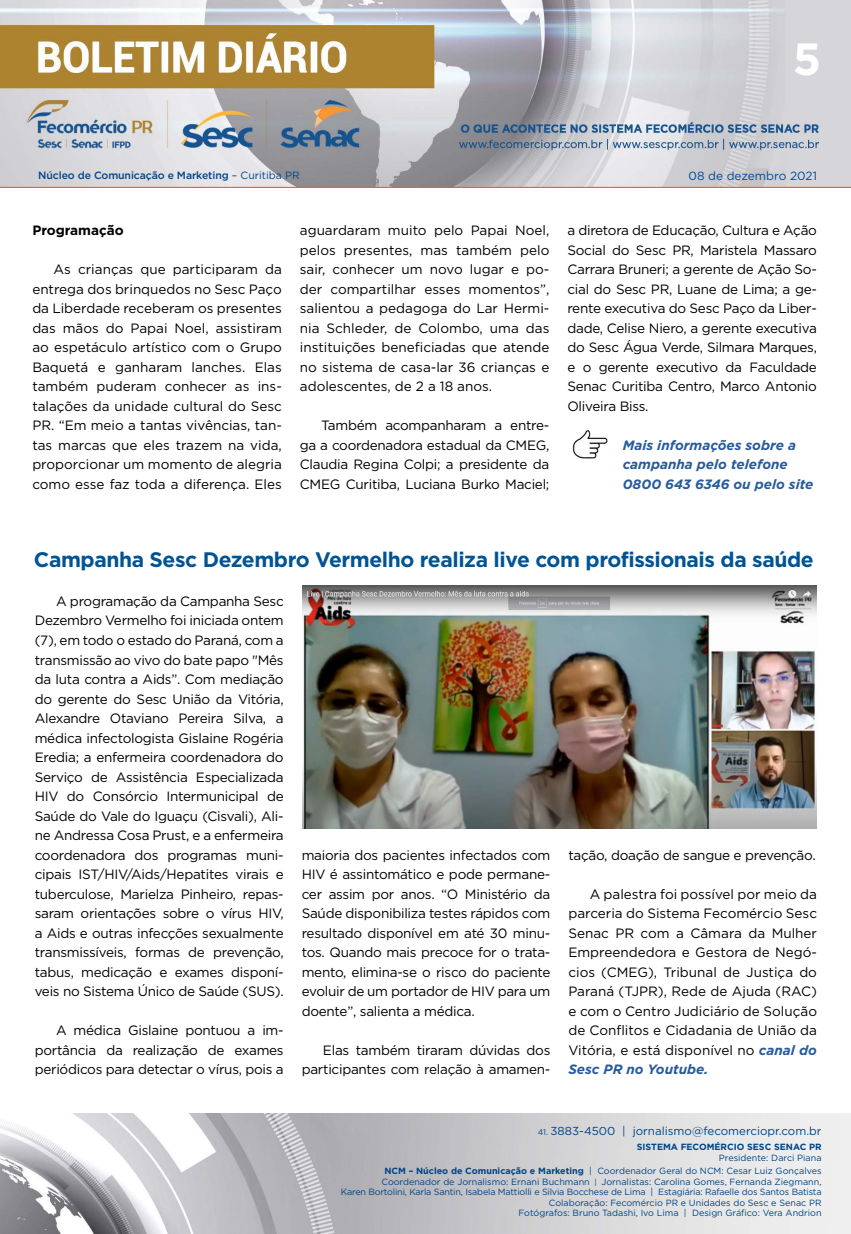
<style>
.page{position:relative;width:851px;height:1234px;background:#fff}
.page>*{position:absolute;margin:0;border:0;box-sizing:border-box;transform-origin:0 0}
.t1{font:700 45px "Gotham";color:#fff}
.t2{font:700 21px "Gotham";letter-spacing:-.02em;color:#005493}
.t3{font:13.5px/19.5px "Gotham";letter-spacing:-.02em;color:#000;text-align:justify}
.t4{font:italic 700 13.5px/19.5px "Gotham";color:#275b9b}
.t5{font:700 13.5px "Gotham";color:#000}
.t6{font:11.85px "Gotham";color:#004a93}
.t7{font:11.55px "Gotham";color:#004587}
.t8{font:500 10.5px "Gotham";letter-spacing:-.01em;color:#004587}
.t9{font:9px/10.5px "Gotham";color:#004587;text-align:right}
.t10{font:700 9px "Gotham";color:#004587}
.s1{font-weight:400}
.s2{font-weight:700;font-style:italic;color:#275b9b}
.s3{font-size:8.25px}
.s4{font-weight:700}
.s5{font-size:7.65px}
</style>
<div class="page">
<img style="left:0;top:0;width:850px;height:188px">
<img style="left:0;top:1113px;width:850px;height:120px">
<img style="left:572px;top:431px;width:36px;height:27px">
<img style="left:302px;top:585px;width:514px;height:243px">
<h1 class="t1" style="left:792px;top:29px;width:30px">5</h1>
<p class="t8" style="left:38px;top:168px;width:263px">Núcleo de Comunicação e Marketing <span class="s1">– Curitiba PR</span></p>
<p class="t6" style="left:688px;top:168px;width:130px">08 de dezembro 2021</p>
<p class="t5" style="left:32px;top:221px;width:93px">Programação</p>
<p class="t3" style="left:32px;top:259px;width:251px;text-indent:21px">As crianças que participaram da entrega dos brinquedos no Sesc Paço da Liberdade receberam os presentes das mãos do Papai Noel, assistiram ao espetáculo artístico com o Grupo Baquetá e ganharam lanches. Elas também puderam conhecer as ins&shy;talações da unidade cultural do Sesc PR. “Em meio a tantas vivências, tan&shy;tas marcas que eles trazem na vida, proporcionar um momento de alegria como esse faz toda a diferença. Eles</p>
<p class="t3" style="left:300px;top:220px;width:251px">aguardaram muito pelo Papai Noel, pelos presentes, mas também pelo sair, conhecer um novo lugar e po&shy;der compartilhar esses momentos”, salientou a pedagoga do Lar Hermi&shy;nia Schleder, de Colombo, uma das instituições beneficiadas que atende no sistema de casa-lar 36 crianças e adolescentes, de 2 a 18 anos.</p>
<p class="t3" style="left:300px;top:415px;width:251px;text-indent:21px">Também acompanharam a entre&shy;ga a coordenadora estadual da CMEG, Claudia Regina Colpi; a presidente da CMEG Curitiba, Luciana Burko Maciel;</p>
<p class="t3" style="left:567px;top:220px;width:251px">a diretora de Educação, Cultura e Ação Social do Sesc PR, Maristela Massaro Carrara Bruneri; a gerente de Ação So&shy;cial do Sesc PR, Luane de Lima; a ge&shy;rente executiva do Sesc Paço da Liber&shy;dade, Celise Niero, a gerente executiva do Sesc Água Verde, Silmara Marques, e o gerente executivo da Faculdade Senac Curitiba Centro, Marco Antonio Oliveira Biss.</p>
<p class="t4" style="left:622px;top:435px;width:192px">Mais informações sobre a campanha pelo telefone<br>0800 643 6346 ou pelo site</p>
<h2 class="t2" style="left:34px;top:545px;width:781px">Campanha Sesc Dezembro Vermelho realiza live com profissionais da saúde</h2>
<p class="t3" style="left:35px;top:591px;width:250px;text-indent:21px">A programação da Campanha Sesc Dezembro Vermelho foi iniciada ontem (7), em todo o estado do Paraná, com a transmissão ao vivo do bate papo "Mês da luta contra a Aids”. Com mediação do gerente do Sesc União da Vitória, Alexandre Otaviano Pereira Silva, a médica infectologista Gislaine Rogéria Eredia; a enfermeira coordenadora do Serviço de Assistência Especializada HIV do Consórcio Intermunicipal de Saúde do Vale do Iguaçu (Cisvali), Ali&shy;ne Andressa Cosa Prust, e a enfermeira coordenadora dos programas muni&shy;cipais IST/HIV/Aids/Hepatites virais e tuberculose, Marielza Pinheiro, repas&shy;saram orientações sobre o vírus HIV, a Aids e outras infecções sexualmente transmissíveis, formas de prevenção, tabus, medicação e exames disponí&shy;veis no Sistema Único de Saúde (SUS).</p>
<p class="t3" style="left:35px;top:1020px;width:250px;text-indent:21px">A médica Gislaine pontuou a im&shy;portância da realização de exames periódicos para detectar o vírus, pois a</p>
<p class="t3" style="left:301px;top:844px;width:250px">maioria dos pacientes infectados com HIV é assintomático e pode permane&shy;cer assim por anos. “O Ministério da Saúde disponibiliza testes rápidos com resultado disponível em até 30 minu&shy;tos. Quando mais precoce for o trata&shy;mento, elimina-se o risco do paciente evoluir de um portador de HIV para um doente”, salienta a médica.</p>
<p class="t3" style="left:301px;top:1039px;width:250px;text-align:right">Elas também tiraram dúvidas dos participantes com relação à amamen-</p>
<p class="t3" style="left:568px;top:844px;width:249px">tação, doação de sangue e prevenção.</p>
<p class="t3" style="left:568px;top:883px;width:250px;text-indent:21px">A palestra foi possível por meio da parceria do Sistema Fecomércio Sesc Senac PR com a Câmara da Mulher Empreendedora e Gestora de Negó&shy;cios (CMEG), Tribunal de Justiça do Paraná (TJPR), Rede de Ajuda (RAC) e com o Centro Judiciário de Solução de Conflitos e Cidadania de União da Vitória, e está disponível no <span class="s2">canal do Sesc PR no Youtube.</span></p>
<p class="t7" style="left:537px;top:1123px;width:285px"><span class="s3">41.</span> 3883-4500 | jornalismo@fecomerciopr.com.br</p>
<p class="t10" style="left:636px;top:1140px;width:186px">SISTEMA FECOMÉRCIO SESC SENAC PR</p>
<p class="t9" style="left:384px;top:1150px;width:438px;line-height:13.5px">Presidente: Darci Piana<br><span class="s4">NCM – Núcleo de Comunicação e Marketing</span> | Coordenador Geral do NCM: Cesar Luiz Gonçalves</p>
<p class="t9" style="left:341px;top:1175px;width:482px">Coordenador de Jornalismo: Ernani Buchmann <span class="s5">|</span> Jornalistas: Carolina Gomes, Fernanda Ziegmann,<br>Karen Bortolini, Karla Santin, Isabela Mattiolli e Silvia Bocchese de Lima | Estagiária: Rafaelle dos Santos Batista Colaboração: Fecomércio PR e Unidades do Sesc e Senac PR<br>Fotógrafos: Bruno Tadashi, Ivo Lima | Design Gráfico: Vera Andrion</p>
</div>
